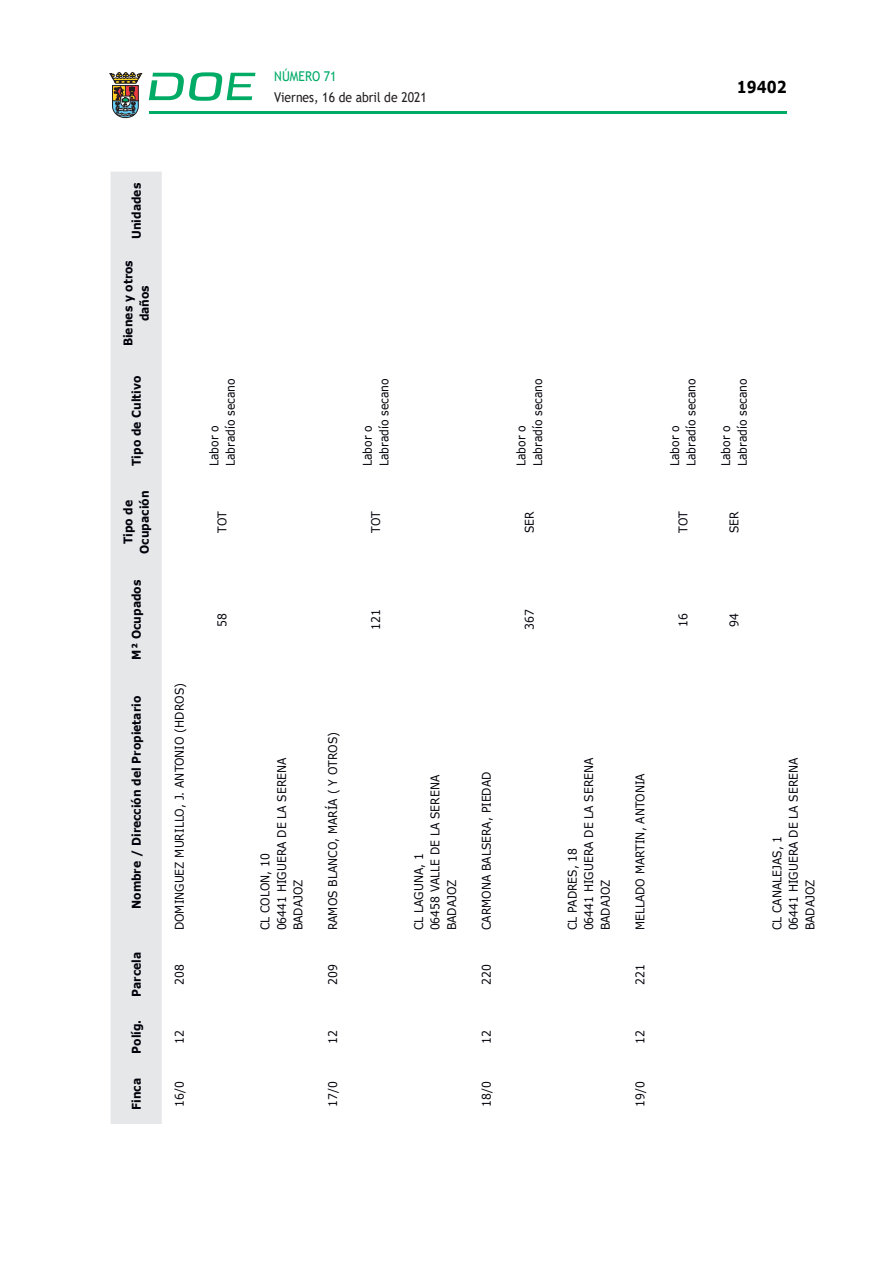
<style>
.page{position:relative;width:893px;height:1263px;background:#fff}
.page>*{position:absolute;margin:0;border:0;box-sizing:border-box;transform-origin:0 0}
.t1{font:700 16.5px "Verdana";color:#000;scale:.85 1}
.t2{font:13.5px "Trebuchet MS";color:#231f20;scale:.9 1}
.t3{font:13.5px "Trebuchet MS";color:#00ab67;scale:.9 1}
.t4{font:12px/16.5px "Verdana";color:#00000a;scale:.9 1}
.t5{font:700 12px/16.5px "Verdana";color:#00000a;text-align:center;scale:.9 1}
</style>
<div class="page">
<hr style="left:149px;top:111px;width:638px;height:3px;background:#00ab66">
<svg style="left:109px;top:72px;width:33px;height:46px"></svg>
<svg style="left:149px;top:72px;width:106px;height:29px"></svg>
<div style="left:111px;top:172px;width:51px;height:952px;background:#e6e7e9"></div>
<p class="t3" style="left:274px;top:67px;width:71px">NÚMERO 71</p>
<p class="t2" style="left:274px;top:88px;width:171px">Viernes, 16 de abril de 2021</p>
<h1 class="t1" style="left:737px;top:75px;width:60px">19402</h1>
<p class="t5" style="left:128px;top:239px;width:64px;rotate:-90deg">Unidades</p>
<p class="t5" style="left:120px;top:346px;width:97px;rotate:-90deg">Bienes y otros daños</p>
<p class="t5" style="left:128px;top:466px;width:102px;rotate:-90deg">Tipo de Cultivo</p>
<p class="t5" style="left:120px;top:554px;width:72px;rotate:-90deg">Tipo de<br>Ocupación</p>
<p class="t5" style="left:128px;top:660px;width:90px;rotate:-90deg">M² Ocupados</p>
<p class="t5" style="left:128px;top:909px;width:238px;rotate:-90deg">Nombre / Dirección del Propietario</p>
<p class="t5" style="left:128px;top:997px;width:51px;rotate:-90deg">Parcela</p>
<p class="t5" style="left:128px;top:1054px;width:39px;rotate:-90deg">Políg.</p>
<p class="t5" style="left:128px;top:1110px;width:37px;rotate:-90deg">Finca</p>
<p class="t4" style="left:171px;top:930px;width:276px;rotate:-90deg">DOMINGUEZ MURILLO, J. ANTONIO (HDROS)</p>
<p class="t4" style="left:171px;top:984px;width:24px;rotate:-90deg">208</p>
<p class="t4" style="left:171px;top:1043px;width:17px;rotate:-90deg">12</p>
<p class="t4" style="left:171px;top:1107px;width:30px;rotate:-90deg">16/0</p>
<p class="t4" style="left:222px;top:466px;width:99px;rotate:-90deg">Labradío secano</p>
<p class="t4" style="left:206px;top:466px;width:47px;rotate:-90deg">Labor o</p>
<p class="t4" style="left:214px;top:533px;width:25px;rotate:-90deg">TOT</p>
<p class="t4" style="left:214px;top:627px;width:17px;rotate:-90deg">58</p>
<p class="t4" style="left:359px;top:466px;width:99px;rotate:-90deg">Labor o<br>Labradío secano</p>
<p class="t4" style="left:367px;top:533px;width:25px;rotate:-90deg">TOT</p>
<p class="t4" style="left:367px;top:630px;width:24px;rotate:-90deg">121</p>
<p class="t4" style="left:273px;top:930px;width:193px;rotate:-90deg">06441 HIGUERA DE LA SERENA</p>
<p class="t4" style="left:257px;top:930px;width:87px;rotate:-90deg">CL COLON, 10</p>
<p class="t4" style="left:290px;top:930px;width:58px;rotate:-90deg">BADAJOZ</p>
<p class="t4" style="left:324px;top:930px;width:222px;rotate:-90deg">RAMOS BLANCO, MARÍA ( Y OTROS)</p>
<p class="t4" style="left:324px;top:984px;width:24px;rotate:-90deg">209</p>
<p class="t4" style="left:324px;top:1043px;width:17px;rotate:-90deg">12</p>
<p class="t4" style="left:324px;top:1107px;width:30px;rotate:-90deg">17/0</p>
<p class="t4" style="left:513px;top:466px;width:99px;rotate:-90deg">Labor o<br>Labradío secano</p>
<p class="t4" style="left:666px;top:466px;width:99px;rotate:-90deg">Labor o<br>Labradío secano</p>
<p class="t4" style="left:717px;top:466px;width:99px;rotate:-90deg">Labor o<br>Labradío secano</p>
<p class="t4" style="left:521px;top:533px;width:26px;rotate:-90deg">SER</p>
<p class="t4" style="left:675px;top:533px;width:25px;rotate:-90deg">TOT</p>
<p class="t4" style="left:726px;top:533px;width:26px;rotate:-90deg">SER</p>
<p class="t4" style="left:521px;top:630px;width:24px;rotate:-90deg">367</p>
<p class="t4" style="left:675px;top:627px;width:17px;rotate:-90deg">16</p>
<p class="t4" style="left:726px;top:627px;width:17px;rotate:-90deg">94</p>
<p class="t4" style="left:410px;top:930px;width:174px;rotate:-90deg">CL LAGUNA, 1<br>06458 VALLE DE LA SERENA<br>BADAJOZ</p>
<p class="t4" style="left:478px;top:930px;width:178px;rotate:-90deg">CARMONA BALSERA, PIEDAD</p>
<p class="t4" style="left:478px;top:984px;width:24px;rotate:-90deg">220</p>
<p class="t4" style="left:478px;top:1043px;width:17px;rotate:-90deg">12</p>
<p class="t4" style="left:478px;top:1107px;width:30px;rotate:-90deg">18/0</p>
<p class="t4" style="left:564px;top:930px;width:193px;rotate:-90deg">CL PADRES, 18<br>06441 HIGUERA DE LA SERENA<br>BADAJOZ</p>
<p class="t4" style="left:632px;top:930px;width:176px;rotate:-90deg">MELLADO MARTIN, ANTONIA</p>
<p class="t4" style="left:632px;top:984px;width:24px;rotate:-90deg">221</p>
<p class="t4" style="left:632px;top:1043px;width:17px;rotate:-90deg">12</p>
<p class="t4" style="left:632px;top:1107px;width:30px;rotate:-90deg">19/0</p>
<p class="t4" style="left:769px;top:930px;width:193px;rotate:-90deg">CL CANALEJAS, 1<br>06441 HIGUERA DE LA SERENA<br>BADAJOZ</p>
</div>
